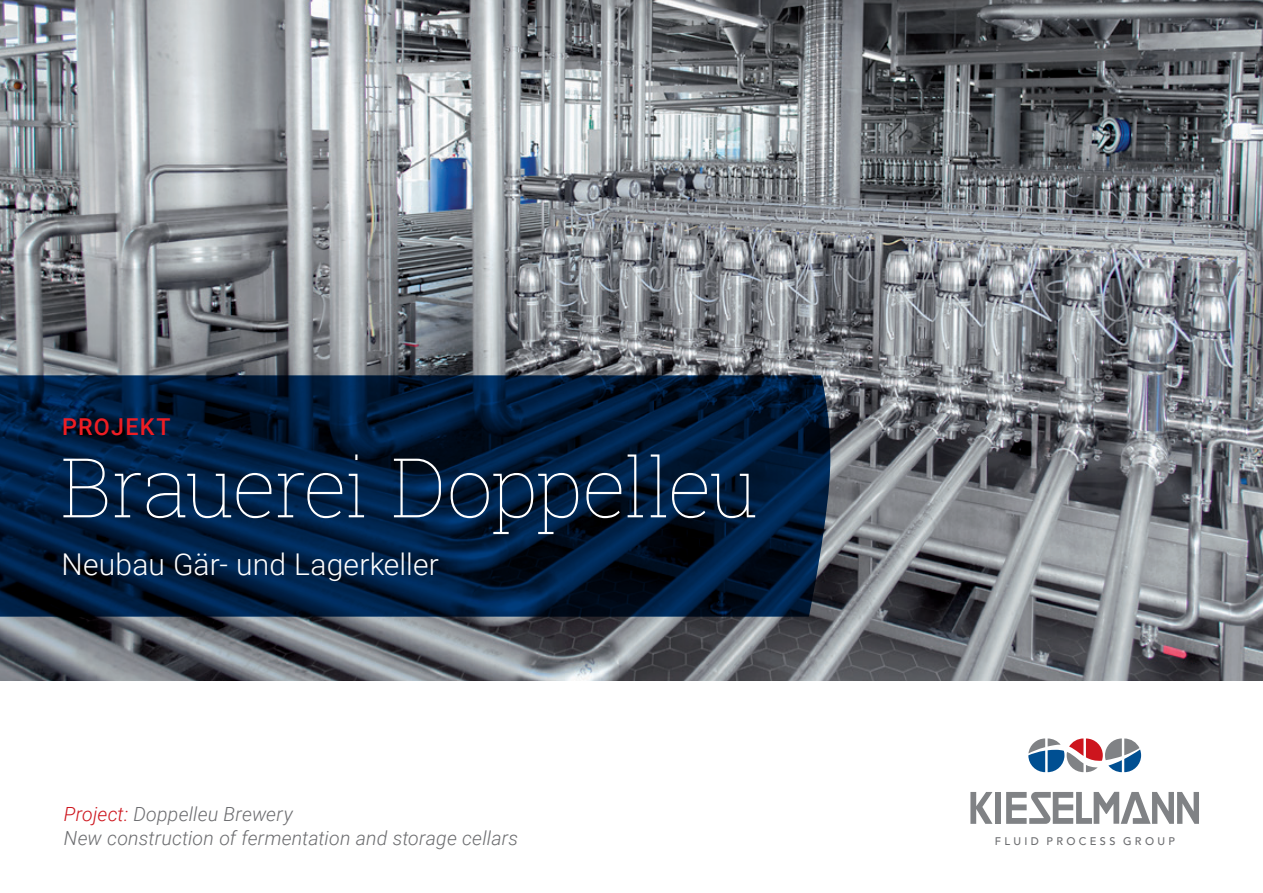
<style>
.page{position:relative;width:1263px;height:893px;background:#fff}
.page>*{position:absolute;margin:0;border:0;box-sizing:border-box;transform-origin:0 0}
.t1{font:100 82.5px "Roboto Slab";letter-spacing:-.025em;color:#fff}
.t2{font:300 30px "Roboto";letter-spacing:.005em;color:#fff}
.t3{font:500 23.25px "Roboto";letter-spacing:.055em;color:#ee1d23}
.t4{font:italic 300 19.5px/24px "Roboto";letter-spacing:.01em;color:#6c6d70}
.t5{font:500 10.95px "Avenir LT";letter-spacing:.305em;color:#6c6d70}
.s1{color:#cd151d}
</style>
<div class="page">
<svg style="left:1028px;top:738px;width:113px;height:34px"></svg>
<div style="left:995px;top:792px;width:6px;height:32px;background:#808285"></div>
<svg style="left:970px;top:792px;width:22px;height:32px"></svg>
<svg style="left:1006px;top:792px;width:193px;height:32px"></svg>
<img style="left:0;top:0;width:1263px;height:680px">
<svg style="left:0;top:375px;width:830px;height:242px;background:#001c3d"></svg>
<p class="t3" style="left:62px;top:410px;width:110px">PROJEKT</p>
<h1 class="t1" style="left:61px;top:431px;width:700px">Brauerei Doppelleu</h1>
<h2 class="t2" style="left:62px;top:543px;width:379px">Neubau Gär- und Lagerkeller</h2>
<p class="t4" style="left:64px;top:801px;width:456px"><span class="s1">Project:</span> Doppelleu Brewery<br>New construction of fermentation and storage cellars</p>
<p class="t5" style="left:995px;top:835px;width:182px">FLUID PROCESS GROUP</p>
</div>
